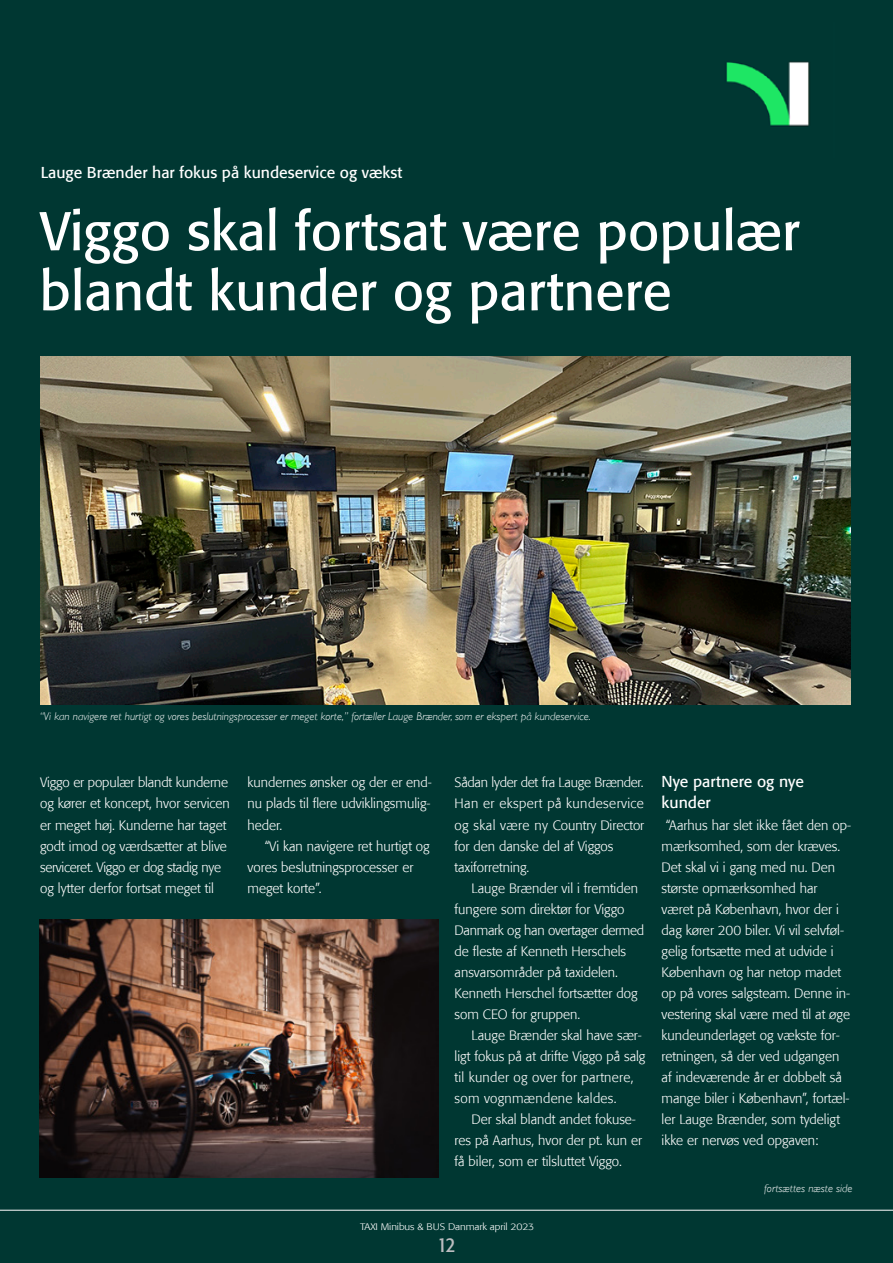
<style>
.page{position:relative;width:893px;height:1263px;background:#003732}
.page>*{position:absolute;margin:0;border:0;box-sizing:border-box;transform-origin:0 0}
.Overskrift{font:54px/60px "Formata";color:#fff}
.t1{font:condensed 21px "Formata";color:#bcbdc0}
.Rubrik{font:15.75px/21px "Formata";color:#fff}
.Brød{font:300 13.5px/21px "Formata";color:#fff}
.Brød_med_indryk{font:300 13.5px/21px "Formata";color:#fff}
.Brød_hvid{font:300 13.5px "Formata";letter-spacing:-.02em;color:#fff}
.Ny_billedtekst{font:italic 300 11.25px "Gill Sans";color:#fff}
.t2{font:300 9.45px "Formata";letter-spacing:-.01em;color:#fff;scale:1.11 1}
</style>
<div class="page">
<img style="left:41px;top:356px;width:809px;height:349px">
<hr style="left:0;top:1210px;width:893px;height:1px;background:#fff">
<img style="left:726px;top:61px;width:84px;height:66px">
<img style="left:39px;top:920px;width:399px;height:258px">
<p class="Rubrik" style="left:41px;top:162px;width:363px">Lauge Brænder har fokus på kundeservice og vækst</p>
<p class="Overskrift" style="left:39px;top:201px;width:762px">Viggo skal fortsat være populær blandt kunder og partnere</p>
<p class="Ny_billedtekst" style="left:39px;top:710px;width:553px">“Vi kan navigere ret hurtigt og vores beslutningsprocesser er meget korte,” fortæller Lauge Brænder, som er ekspert på kundeservice.</p>
<p class="Brød" style="left:40px;top:772px;width:191px">Viggo er populær blandt kunderne og kører et koncept, hvor servicen er meget høj. Kunderne har taget godt imod og værdsætter at blive serviceret. Viggo er dog stadig nye og lytter derfor fortsat meget til</p>
<p class="Brød" style="left:248px;top:772px;width:186px;text-align:justify">kundernes ønsker og der er end&shy;nu plads til flere udviklingsmulig&shy;heder.</p>
<p class="Brød_med_indryk" style="left:248px;top:835px;width:184px;text-indent:17px">“Vi kan navigere ret hurtigt og vores beslutningsprocesser er meget korte”.</p>
<p class="Brød_hvid" style="left:455px;top:775px;width:190px">Sådan lyder det fra Lauge Brænder.</p>
<p class="Brød" style="left:455px;top:793px;width:191px">Han er ekspert på kundeservice og skal være ny Country Director for den danske del af Viggos taxiforretning.</p>
<p class="Brød_med_indryk" style="left:472px;top:877px;width:168px">Lauge Brænder vil i fremtiden</p>
<p class="Brød" style="left:455px;top:898px;width:191px">fungere som direktør for Viggo<br>Danmark og han overtager dermed de fleste af Kenneth Herschels ansvarsområder på taxidelen.<br>Kenneth Herschel fortsætter dog som CEO for gruppen.</p>
<p class="Brød_med_indryk" style="left:455px;top:1024px;width:192px;text-indent:17px">Lauge Brænder skal have sær&shy;ligt fokus på at drifte Viggo på salg til kunder og over for partnere, som vognmændene kaldes.</p>
<p class="Brød_med_indryk" style="left:455px;top:1108px;width:189px;text-indent:17px">Der skal blandt andet fokuse&shy;res på Aarhus, hvor der pt. kun er få biler, som er tilsluttet Viggo.</p>
<p class="t2" style="left:360px;top:1221px;width:158px">TAXI Minibus &amp; BUS Danmark april 2023</p>
<h2 class="t1" style="left:438px;top:1233px;width:19px">12</h2>
<p class="Rubrik" style="left:662px;top:771px;width:144px">Nye partnere og nye kunder</p>
<p class="Brød" style="left:662px;top:814px;width:191px">“Aarhus har slet ikke fået den op&shy;mærksomhed, som der kræves.<br>Det skal vi i gang med nu. Den største opmærksomhed har været på København, hvor der i dag kører 200 biler. Vi vil selvføl&shy;gelig fortsætte med at udvide i<br>København og har netop madet op på vores salgsteam. Denne in&shy;vestering skal være med til at øge kundeunderlaget og vækste for&shy;retningen, så der ved udgangen af indeværende år er dobbelt så mange biler i København”, fortæl&shy;ler Lauge Brænder, som tydeligt ikke er nervøs ved opgaven:</p>
<p class="Ny_billedtekst" style="left:764px;top:1182px;width:90px">fortsættes næste side</p>
</div>
